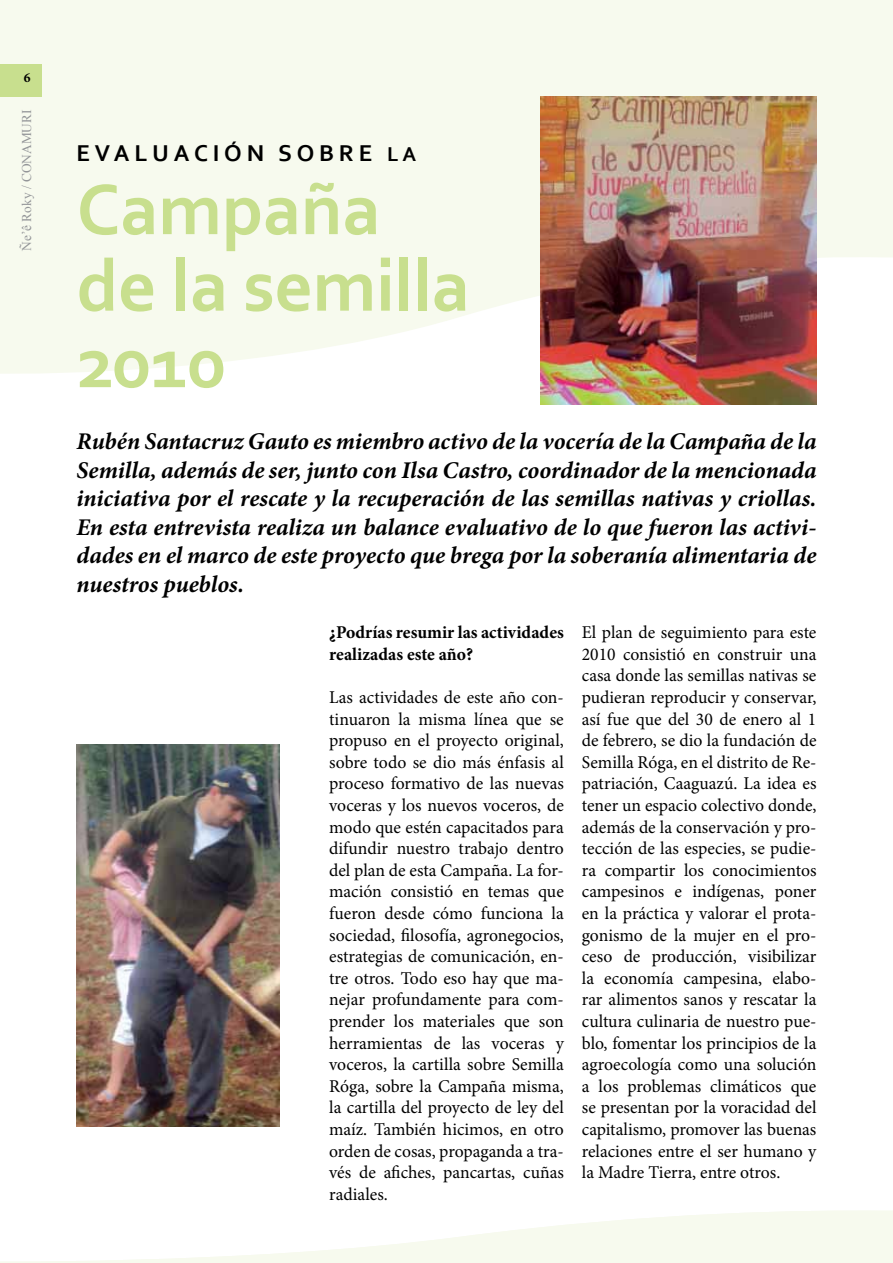
<style>
.page{position:relative;width:893px;height:1263px;background:#fff}
.page>*{position:absolute;margin:0;border:0;box-sizing:border-box;transform-origin:0 0}
.t1{font:700 75px/76.5px "Corbel";letter-spacing:-.005em;color:#c8df8e}
.t2{font:italic 700 24px/28.5px "Minion Pro";color:#000;text-align:justify}
.t3{font:700 24px "Corbel";letter-spacing:.2em;color:#000}
.t4{font:18px/21.6px "Minion Pro";color:#000;text-align:justify}
.t5{font:700 18px/21.6px "Minion Pro";color:#000}
.t6{font:700 13.5px "Minion Pro";color:#000}
.t7{font:13.35px "Times New Roman";color:#939598}
.s1{font-size:21px}
</style>
<div class="page">
<svg style="left:0;top:0;width:892px;height:382px;fill:#f7faee"></svg>
<div style="left:0;top:64px;width:41px;height:32px;background:#c8df8e"></div>
<svg style="left:892px;top:0;width:1px;height:257px"></svg>
<svg style="left:0;top:1210px;width:893px;height:53px;fill:#fafcf6"></svg>
<img style="left:540px;top:96px;width:276px;height:309px">
<img style="left:77px;top:745px;width:203px;height:382px">
<p class="t6" style="left:24px;top:69px;width:8px">6</p>
<p class="t7" style="left:18px;top:251px;width:143px;rotate:-90deg">Ñe’ê Roky / CONAMURI</p>
<h2 class="t3" style="left:77px;top:138px;width:341px">EVALUACIÓN SOBRE <span class="s1">LA</span></h2>
<h1 class="t1" style="left:77px;top:169px;width:395px">Campaña de la semilla<br>2010</h1>
<p class="t2" style="left:77px;top:427px;width:741px">Rubén Santacruz Gauto es miembro activo de la vocería de la Campaña de la Semilla, además de ser, junto con Ilsa Castro, coordinador de la mencionada iniciativa por el rescate y la recuperación de las semillas nativas y criollas.<br>En esta entrevista realiza un balance evaluativo de lo que fueron las activi&shy;dades en el marco de este proyecto que brega por la soberanía alimentaria de nuestros pueblos.</p>
<p class="t5" style="left:329px;top:621px;width:236px">¿Podrías resumir las actividades realizadas este año?</p>
<p class="t4" style="left:329px;top:686px;width:236px">Las actividades de este año con&shy;tinuaron la misma línea que se propuso en el proyecto original, sobre todo se dio más énfasis al proceso formativo de las nuevas voceras y los nuevos voceros, de modo que estén capacitados para difundir nuestro trabajo dentro del plan de esta Campaña. La for&shy;mación consistió en temas que fueron desde cómo funciona la sociedad, filosofía, agronegocios, estrategias de comunicación, en&shy;tre otros. Todo eso hay que ma&shy;nejar profundamente para com&shy;prender los materiales que son herramientas de las voceras y voceros, la cartilla sobre Semilla Róga, sobre la Campaña misma, la cartilla del proyecto de ley del maíz. También hicimos, en otro orden de cosas, propaganda a tra&shy;vés de afiches, pancartas, cuñas radiales.</p>
<p class="t4" style="left:582px;top:622px;width:236px">El plan de seguimiento para este 2010 consistió en construir una casa donde las semillas nativas se pudieran reproducir y conservar, así fue que del 30 de enero al 1 de febrero, se dio la fundación de Semilla Róga, en el distrito de Re&shy;patriación, Caaguazú. La idea es tener un espacio colectivo donde, además de la conservación y pro&shy;tección de las especies, se pudie&shy;ra compartir los conocimientos campesinos e indígenas, poner en la práctica y valorar el prota&shy;gonismo de la mujer en el pro&shy;ceso de producción, visibilizar la economía campesina, elabo&shy;rar alimentos sanos y rescatar la cultura culinaria de nuestro pue&shy;blo, fomentar los principios de la agroecología como una solución a los problemas climáticos que se presentan por la voracidad del capitalismo, promover las buenas relaciones entre el ser humano y la Madre Tierra, entre otros.</p>
</div>
